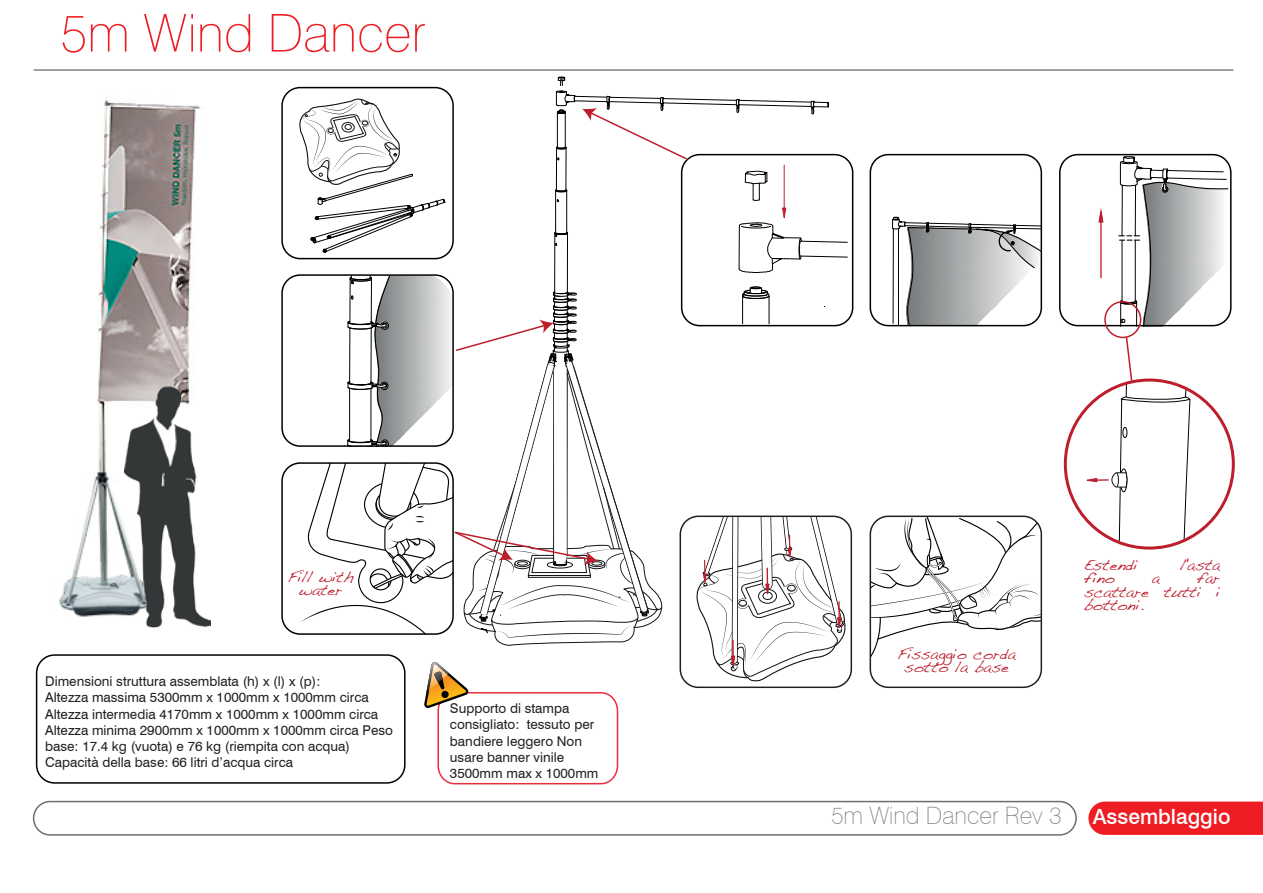
<style>
.page{position:relative;width:1263px;height:893px;background:#fff}
.page>*{position:absolute;margin:0;border:0;box-sizing:border-box;transform-origin:0 0}
.t1{font:100 52.2px "Swiss 721 BT";color:#ee1d23}
.t2{font:100 24px "Swiss 721 BT";color:#808285}
.t3{font:500 21px "Swiss 721 BT";color:#fff}
.t4{font:13.5px/16.2px "Swiss 721 BT";color:#231f20}
.t5{font:13.5px/13.5px "Dakota";color:#be1d2c;text-align:center}
</style>
<div class="page">
<img style="left:59px;top:96px;width:240px;height:536px">
<svg style="left:1088px;top:801px;width:175px;height:34px;background:#ee262c"></svg>
<hr style="left:34px;top:69px;width:1199px;height:2px;background:#808285">
<div style="left:33px;top:801px;width:1044px;height:35px;border:2px solid #6c6d70;border-radius:17px"></div>
<svg style="left:892px;top:217px;width:151px;height:110px"></svg>
<svg style="left:1098px;top:208px;width:6px;height:15px"></svg>
<hr style="left:1100px;top:222px;width:2px;height:56px;background:#be1d2c">
<svg style="left:1119px;top:156px;width:110px;height:171px"></svg>
<div style="left:36px;top:654px;width:370px;height:130px;border:2px solid #000001;border-radius:18px"></div>
<div style="left:437px;top:692px;width:181px;height:92px;border:2px solid #ee2c3d;border-radius:17px"></div>
<img style="left:124px;top:387px;width:86px;height:245px">
<div style="left:869px;top:154px;width:173px;height:172px;border:2px solid #000001;border-radius:18px"></div>
<div style="left:1059px;top:154px;width:172px;height:172px;border:2px solid #000001;border-radius:18px"></div>
<svg style="left:872px;top:516px;width:169px;height:171px"></svg>
<div style="left:869px;top:516px;width:173px;height:172px;border:2px solid #231f20;border-radius:18px"></div>
<div style="left:1104px;top:301px;width:37px;height:37px;border:2px solid #be1d2c;border-radius:50%"></div>
<svg style="left:1080px;top:336px;width:115px;height:212px"></svg>
<svg style="left:299px;top:77px;width:549px;height:631px"></svg>
<h1 class="t1" style="left:60px;top:1px;width:367px">5m Wind Dancer</h1>
<p class="t5" style="left:287px;top:572px;width:68px">Fill with water</p>
<p class="t4" style="left:45px;top:673px;width:349px">Dimensioni struttura assemblata (h) x (l) x (p):<br>Altezza massima 5300mm x 1000mm x 1000mm circa Altezza intermedia 4170mm x 1000mm x 1000mm circa Altezza minima 2900mm x 1000mm x 1000mm circa Peso base: 17.4 kg (vuota) e 76 kg (riempita con acqua)<br>Capacità della base: 66 litri d’acqua circa</p>
<p class="t4" style="left:450px;top:700px;width:150px">Supporto di stampa consigliato: tessuto per bandiere leggero Non usare banner vinile<br>3500mm max x 1000mm</p>
<p class="t5" style="left:897px;top:649px;width:120px">Fissaggio corda sotto la base</p>
<p class="t5" style="left:1084px;top:559px;width:55px">Estendi</p>
<p class="t5" style="left:1180px;top:559px;width:42px">l'asta</p>
<p class="t5" style="left:1084px;top:573px;width:32px">fino</p>
<p class="t5" style="left:1152px;top:573px;width:9px">a</p>
<p class="t5" style="left:1084px;top:573px;width:137px;text-align:justify;text-indent:113px">far scattare tutti i bottoni.</p>
<h2 class="t2" style="left:831px;top:801px;width:232px">5m Wind Dancer Rev 3</h2>
<h3 class="t3" style="left:1093px;top:804px;width:139px">Assemblaggio</h3>
</div>
